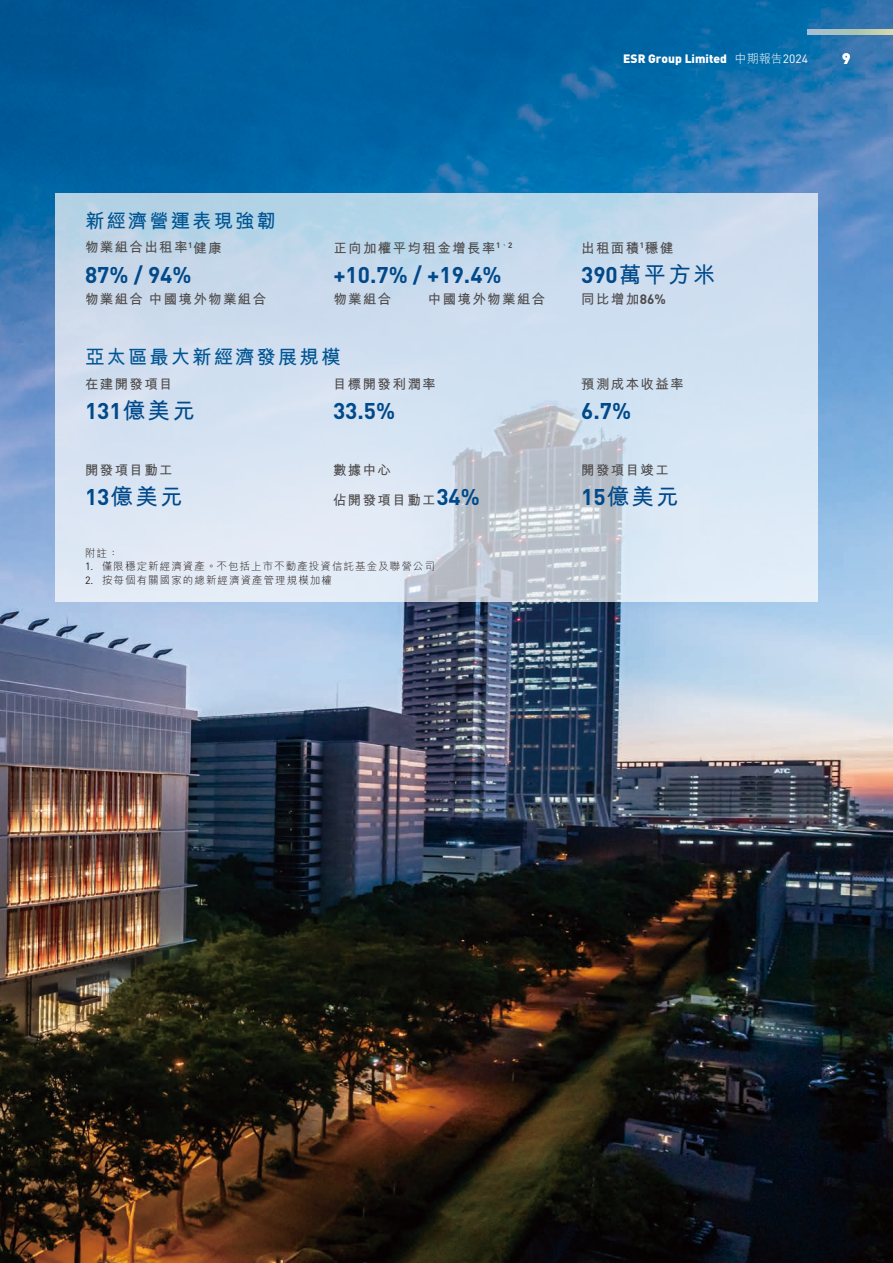
<style>
.page{position:relative;width:893px;height:1263px;background:#fff}
.page>*{position:absolute;margin:0;border:0;box-sizing:border-box;transform-origin:0 0}
.t1{font:700 22.5px "DIN Pro";color:#00498a}
.t2{font:700 22.5px "M Hei HK";letter-spacing:.1em;color:#00498a}
.t3{font:700 19.5px "M Hei HK";letter-spacing:.1em;color:#005593}
.t4{font:900 15px "DIN Pro";color:#fff}
.t5{font:700 13.5px "M Hei HK";letter-spacing:.1em;color:#4d4a4a}
.t6{font:900 12px "DIN Pro";color:#fff}
.t7{font:300 10.5px "M Hei HK";letter-spacing:.1em;color:#231916}
.s1{font-family:"M Hei HK";font-weight:300}
.s2{font-weight:400}
.s3{font-family:"M Hei HK"}
.s4{font-family:"DIN Pro"}
.s5{font-family:"DIN Pro";font-size:22.5px;color:#00498a}
.s6{font-family:"DIN Pro";font-weight:400}
</style>
<div class="page">
<img style="left:0;top:0;width:893px;height:1263px">
<svg style="left:808px;top:30px;width:85px;height:4px"></svg>
<svg style="left:55px;top:193px;width:762px;height:409px;background:#cfddec"></svg>
<p class="t6" style="left:623px;top:50px;width:186px">ESR Group Limited <span class="s1">中期報告</span><span class="s2">2024</span></p>
<p class="t4" style="left:842px;top:48px;width:10px">9</p>
<h2 class="t3" style="left:85px;top:207px;width:193px">新經濟營運表現強韌</h2>
<p class="t5" style="left:85px;top:238px;width:138px">物業組合出租率<sup>1</sup>健康</p>
<h1 class="t1" style="left:85px;top:259px;width:108px">87% / 94%</h1>
<p class="t5" style="left:85px;top:289px;width:183px">物業組合中國境外物業組合</p>
<p class="t5" style="left:333px;top:238px;width:181px">正向加權平均租金增長率<sup>1</sup><sup>、</sup><sup>2</sup></p>
<h1 class="t1" style="left:333px;top:259px;width:170px">+10.7% / +19.4%</h1>
<p class="t5" style="left:333px;top:289px;width:60px">物業組合</p>
<p class="t5" style="left:428px;top:289px;width:119px">中國境外物業組合</p>
<h2 class="t3" style="left:85px;top:343px;width:257px">亞太區最大新經濟發展規模</h2>
<p class="t5" style="left:85px;top:374px;width:89px">在建開發項目</p>
<h1 class="t1" style="left:85px;top:395px;width:111px">131<span class="s3">億美元</span></h1>
<p class="t5" style="left:85px;top:460px;width:89px">開發項目動工</p>
<h1 class="t2" style="left:85px;top:480px;width:99px"><span class="s4">13</span>億美元</h1>
<p class="t5" style="left:333px;top:374px;width:104px">目標開發利潤率</p>
<h1 class="t1" style="left:333px;top:395px;width:64px">33.5%</h1>
<p class="t5" style="left:333px;top:460px;width:60px">數據中心</p>
<p class="t5" style="left:333px;top:490px;width:148px">佔開發項目動工<span class="s5">34%</span></p>
<p class="t7" style="left:85px;top:547px;width:35px">附註：</p>
<p class="t7" style="left:85px;top:561px;width:351px"><span class="s6">1.</span> 僅限穩定新經濟資產。不包括上市不動產投資信託基金及聯營公司</p>
<p class="t7" style="left:85px;top:574px;width:248px"><span class="s6">2.</span> 按每個有關國家的總新經濟資產管理規模加權</p>
<p class="t5" style="left:581px;top:238px;width:94px">出租面積<sup>1</sup>穩健</p>
<h1 class="t2" style="left:581px;top:258px;width:136px"><span class="s4">390</span>萬平方米</h1>
<p class="t5" style="left:581px;top:289px;width:86px">同比增加<span class="s4">86%</span></p>
<p class="t5" style="left:581px;top:374px;width:104px">預測成本收益率</p>
<h1 class="t1" style="left:581px;top:395px;width:51px">6.7%</h1>
<p class="t5" style="left:581px;top:460px;width:89px">開發項目竣工</p>
<h1 class="t2" style="left:581px;top:480px;width:99px"><span class="s4">15</span>億美元</h1>
</div>
